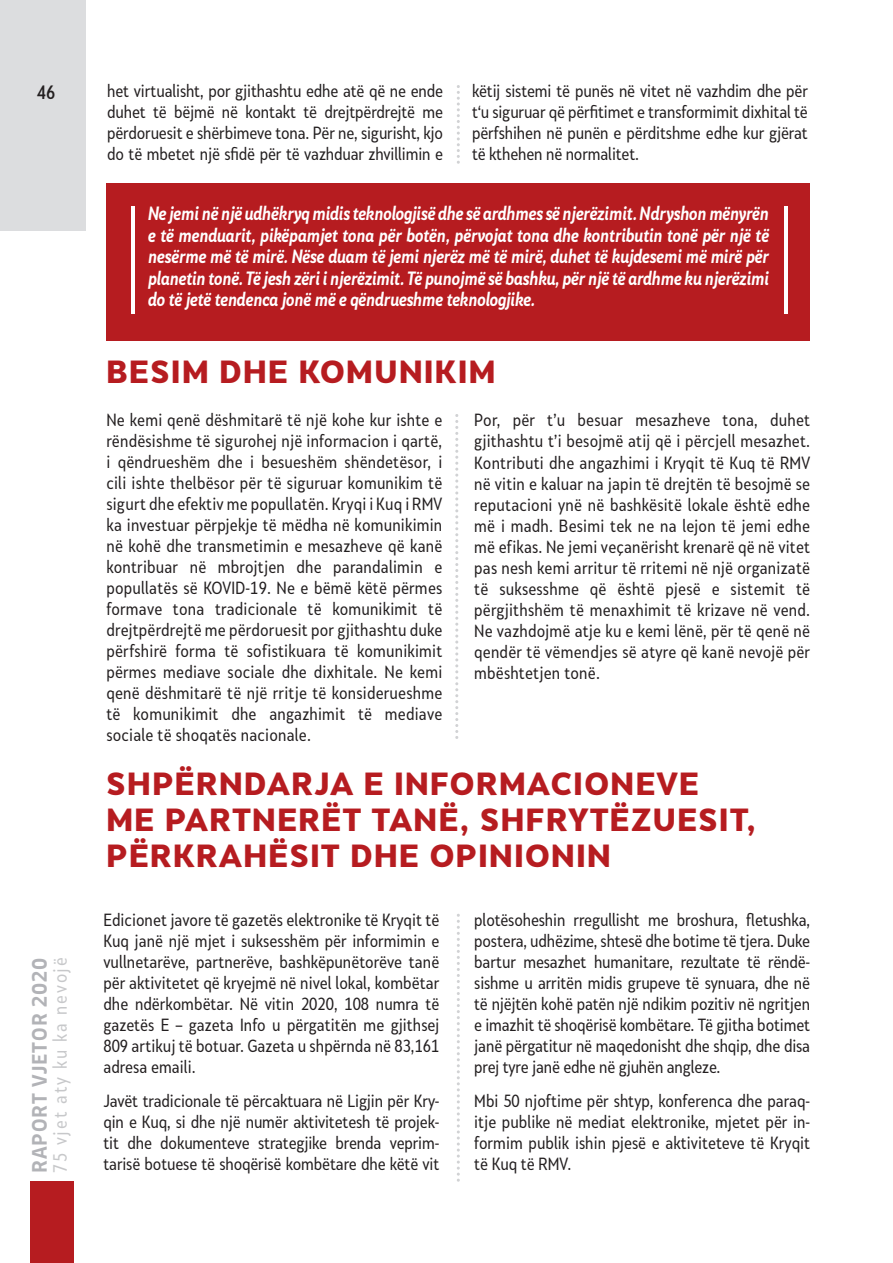
<style>
.page{position:relative;width:893px;height:1263px;background:#fff}
.page>*{position:absolute;margin:0;border:0;box-sizing:border-box;transform-origin:0 0}
.t1{font:900 30px/36px "Skola Sans";letter-spacing:.05em;color:#b61c20}
.t2{font:700 19.5px "Stobi Sans";letter-spacing:.05em;color:#b2b3b7}
.t3{font:italic 700 18px/21.6px "Skola Sans Cn";letter-spacing:-.01em;color:#fff;text-align:justify}
.t4{font:18px "Skola Sans Cn";letter-spacing:.11em;color:#c7c8ca}
.t5{font:500 18px "Skola Sans Cn";color:#231f20}
.t6{font:16.5px/21px "Skola Sans Cn";letter-spacing:-.01em;color:#231f20;text-align:justify}
</style>
<div class="page">
<div style="left:0;top:0;width:85px;height:230px;background:#dcdddf"></div>
<div style="left:31px;top:1182px;width:43px;height:81px;background:#b61c20"></div>
<svg style="left:457px;top:914px;width:3px;height:268px"></svg>
<svg style="left:455px;top:414px;width:3px;height:325px"></svg>
<svg style="left:457px;top:85px;width:3px;height:79px"></svg>
<div style="left:106px;top:183px;width:704px;height:157px;background:#b61c20"></div>
<hr style="left:131px;top:207px;width:3px;height:107px;background:#fff">
<hr style="left:784px;top:207px;width:3px;height:107px;background:#fff">
<p class="t5" style="left:37px;top:81px;width:20px">46</p>
<p class="t2" style="left:26px;top:1173px;width:217px;rotate:-90deg">RAPORT VJETOR 2020</p>
<p class="t4" style="left:49px;top:1173px;width:217px;rotate:-90deg">75 vjet aty ku ka nevojë</p>
<p class="t6" style="left:107px;top:81px;width:337px">het virtualisht, por gjithashtu edhe atë që ne ende duhet të bëjmë në kontakt të drejtpërdrejtë me përdoruesit e shërbimeve tona. Për ne, sigurisht, kjo do të mbetet një sfidë për të vazhduar zhvillimin e</p>
<p class="t6" style="left:472px;top:80px;width:337px">këtij sistemi të punës në vitet në vazhdim dhe për t‘u siguruar që përfitimet e transformimit dixhital të përfshihen në punën e përditshme edhe kur gjërat të kthehen në normalitet.</p>
<p class="t3" style="left:148px;top:202px;width:622px">Ne jemi në një udhëkryq midis teknologjisë dhe së ardhmes së njerëzimit. Ndryshon mënyrën e të menduarit, pikëpamjet tona për botën, përvojat tona dhe kontributin tonë për një të nesërme më të mirë. Nëse duam të jemi njerëz më të mirë, duhet të kujdesemi më mirë për planetin tonë. Të jesh zëri i njerëzimit. Të punojmë së bashku, për një të ardhme ku njerëzimi do të jetë tendenca jonë më e qëndrueshme teknologjike.</p>
<h1 class="t1" style="left:106px;top:354px;width:391px">BESIM DHE KOMUNIKIM</h1>
<p class="t6" style="left:106px;top:410px;width:337px">Ne kemi qenë dëshmitarë të një kohe kur ishte e rëndësishme të sigurohej një informacion i qartë, i qëndrueshëm dhe i besueshëm shëndetësor, i cili ishte thelbësor për të siguruar komunikim të sigurt dhe efektiv me popullatën. Kryqi i Kuq i RMV ka investuar përpjekje të mëdha në komunikimin në kohë dhe transmetimin e mesazheve që kanë kontribuar në mbrojtjen dhe parandalimin e popullatës së KOVID-19. Ne e bëmë këtë përmes formave tona tradicionale të komunikimit të drejtpërdrejtë me përdoruesit por gjithashtu duke përfshirë forma të sofistikuara të komunikimit përmes mediave sociale dhe dixhitale. Ne kemi qenë dëshmitarë të një rritje të konsiderueshme të komunikimit dhe angazhimit të mediave sociale të shoqatës nacionale.</p>
<p class="t6" style="left:474px;top:410px;width:337px">Por, për t’u besuar mesazheve tona, duhet gjithashtu t’i besojmë atij që i përcjell mesazhet.<br>Kontributi dhe angazhimi i Kryqit të Kuq të RMV në vitin e kaluar na japin të drejtën të besojmë se reputacioni ynë në bashkësitë lokale është edhe më i madh. Besimi tek ne na lejon të jemi edhe më efikas. Ne jemi veçanërisht krenarë që në vitet pas nesh kemi arritur të rritemi në një organizatë të suksesshme që është pjesë e sistemit të përgjithshëm të menaxhimit të krizave në vend.<br>Ne vazhdojmë atje ku e kemi lënë, për të qenë në qendër të vëmendjes së atyre që kanë nevojë për mbështetjen tonë.</p>
<h1 class="t1" style="left:106px;top:765px;width:651px">SHPËRNDARJA E INFORMACIONEVE<br>ME PARTNERËT TANË, SHFRYTËZUESIT,<br>PËRKRAHËSIT DHE OPINIONIN</h1>
<p class="t6" style="left:103px;top:909px;width:337px">Edicionet javore të gazetës elektronike të Kryqit të Kuq janë një mjet i suksesshëm për informimin e vullnetarëve, partnerëve, bashkëpunëtorëve tanë për aktivitetet që kryejmë në nivel lokal, kombëtar dhe ndërkombëtar. Në vitin 2020, 108 numra të gazetës E – gazeta Info u përgatitën me gjithsej 809 artikuj të botuar. Gazeta u shpërnda në 83,161 adresa emaili.</p>
<p class="t6" style="left:103px;top:1090px;width:337px">Javët tradicionale të përcaktuara në Ligjin për Kry&shy;qin e Kuq, si dhe një numër aktivitetesh të projek&shy;tit dhe dokumenteve strategjike brenda veprim&shy;tarisë botuese të shoqërisë kombëtare dhe këtë vit</p>
<p class="t6" style="left:474px;top:909px;width:337px">plotësoheshin rregullisht me broshura, fletushka, postera, udhëzime, shtesë dhe botime të tjera. Duke bartur mesazhet humanitare, rezultate të rëndë&shy;sishme u arritën midis grupeve të synuara, dhe në të njëjtën kohë patën një ndikim pozitiv në ngritjen e imazhit të shoqërisë kombëtare. Të gjitha botimet janë përgatitur në maqedonisht dhe shqip, dhe disa prej tyre janë edhe në gjuhën angleze.</p>
<p class="t6" style="left:474px;top:1090px;width:337px">Mbi 50 njoftime për shtyp, konferenca dhe paraq&shy;itje publike në mediat elektronike, mjetet për in&shy;formim publik ishin pjesë e aktiviteteve të Kryqit të Kuq të RMV.</p>
</div>
